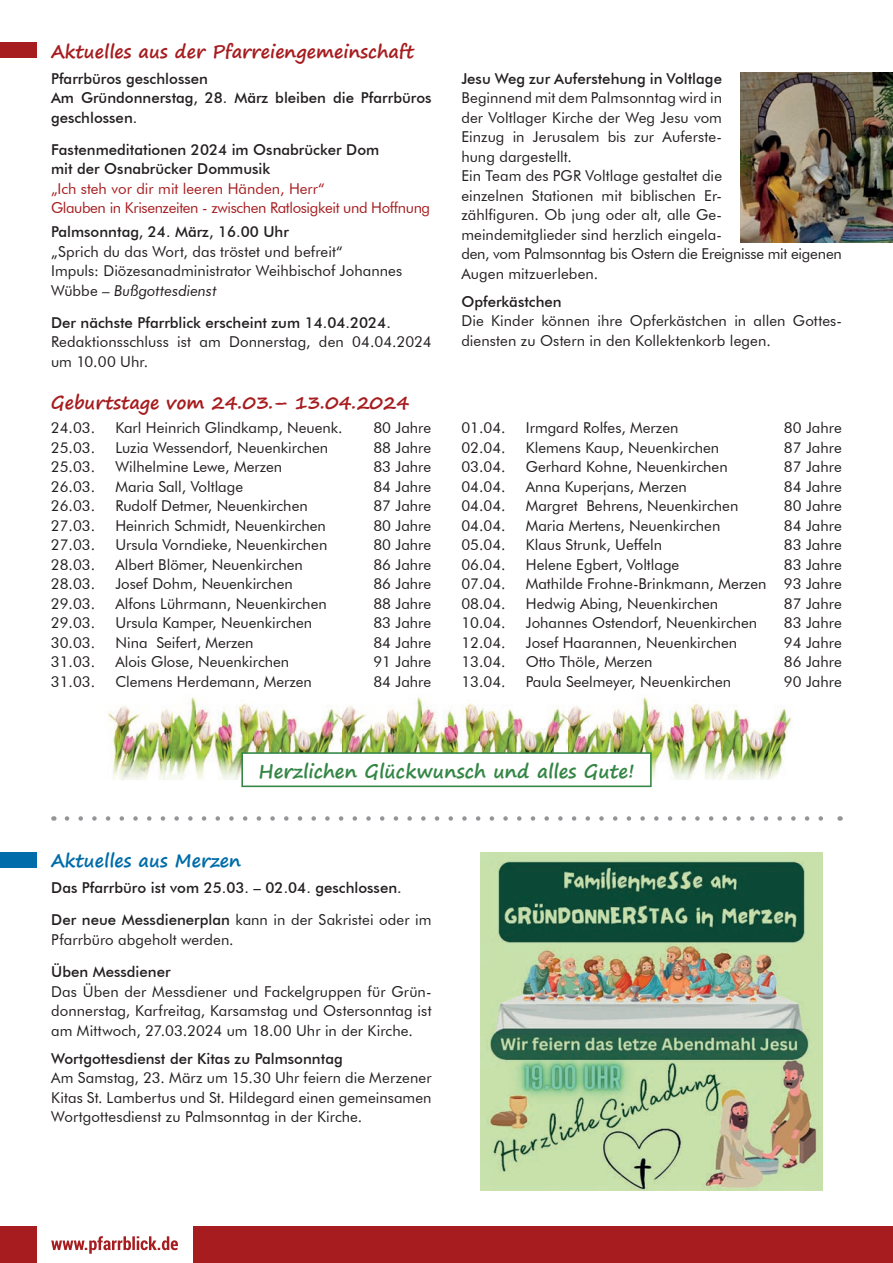
<style>
.page{position:relative;width:893px;height:1263px;background:#fff}
.page>*{position:absolute;margin:0;border:0;box-sizing:border-box;transform-origin:0 0}
.t1{font:700 18.75px "Segoe Print";color:#348645}
.t2{font:700 18px "Segoe Print";color:#a61c1f}
.t3{font:700 18px "Segoe Print";color:#006ca9}
.t4{font:15px/19.5px "Futura BT";color:#231f20}
.t5{font:500 15px/19.5px "Futura BT";color:#231f20}
.t6{font:15px/19.5px "Futura BT";letter-spacing:-.025em;color:#a61c1f}
.s1{font-style:italic}
.s2{font-weight:400}
</style>
<div class="page">
<div style="left:0;top:1227px;width:36px;height:36px;background:#a61c1f"></div>
<div style="left:193px;top:1227px;width:700px;height:36px;background:#a61c1f"></div>
<svg style="left:51px;top:1236px;width:127px;height:18px"></svg>
<div style="left:0;top:43px;width:36px;height:15px;background:#a61c1f"></div>
<div style="left:0;top:852px;width:36px;height:15px;background:#006ca9"></div>
<svg style="left:67px;top:816px;width:756px;height:5px"></svg>
<img style="left:341px;top:697px;width:214px;height:55px">
<img style="left:567px;top:697px;width:224px;height:83px">
<img style="left:555px;top:708px;width:12px;height:38px">
<img style="left:108px;top:697px;width:221px;height:83px">
<img style="left:329px;top:708px;width:12px;height:38px">
<div style="left:242px;top:753px;width:409px;height:33px;background:#fff"></div>
<div style="left:241px;top:752px;width:411px;height:35px;border:2px solid #348645"></div>
<img style="left:740px;top:72px;width:153px;height:170px">
<img style="left:480px;top:852px;width:342px;height:339px">
<p class="t2" style="left:51px;top:35px;width:365px">Aktuelles aus der Pfarreiengemeinschaft</p>
<p class="t5" style="left:51px;top:68px;width:382px">Pfarrbüros geschlossen<br>Am Gründonnerstag, 28. März bleiben die Pfarrbüros geschlossen.</p>
<p class="t5" style="left:51px;top:140px;width:330px">Fastenmeditationen 2024 im Osnabrücker Dom mit der Osnabrücker Dommusik</p>
<p class="t6" style="left:51px;top:179px;width:381px">„Ich steh vor dir mit leeren Händen, Herr“<br>Glauben in Krisenzeiten - zwischen Ratlosigkeit und Hoffnung</p>
<p class="t5" style="left:51px;top:222px;width:239px">Palmsonntag, 24. März, 16.00 Uhr</p>
<p class="t4" style="left:51px;top:241px;width:353px">„Sprich du das Wort, das tröstet und befreit“<br>Impuls: Diözesanadministrator Weihbischof Johannes<br>Wübbe – <span class="s1">Bußgottesdienst</span></p>
<p class="t5" style="left:51px;top:313px;width:341px">Der nächste Pfarrblick erscheint zum 14.04.2024.</p>
<p class="t4" style="left:51px;top:332px;width:382px">Redaktionsschluss ist am Donnerstag, den 04.04.2024 um 10.00 Uhr.</p>
<p class="t2" style="left:51px;top:386px;width:360px">Geburtstage vom 24.03.– 13.04.2024</p>
<p class="t4" style="left:51px;top:418px;width:46px">24.03.</p>
<p class="t4" style="left:115px;top:418px;width:229px">Karl Heinrich Glindkamp, Neuenk.</p>
<p class="t4" style="left:373px;top:418px;width:59px">80 Jahre</p>
<p class="t4" style="left:51px;top:437px;width:46px">25.03.</p>
<p class="t4" style="left:115px;top:437px;width:214px">Luzia Wessendorf, Neuenkirchen</p>
<p class="t4" style="left:373px;top:437px;width:59px">88 Jahre</p>
<p class="t4" style="left:51px;top:457px;width:46px">25.03.</p>
<p class="t4" style="left:115px;top:457px;width:168px">Wilhelmine Lewe, Merzen</p>
<p class="t4" style="left:373px;top:457px;width:59px">83 Jahre</p>
<p class="t4" style="left:51px;top:476px;width:46px">26.03.</p>
<p class="t4" style="left:115px;top:476px;width:129px">Maria Sall, Voltlage</p>
<p class="t4" style="left:373px;top:476px;width:59px">84 Jahre</p>
<p class="t4" style="left:51px;top:496px;width:46px">26.03.</p>
<p class="t4" style="left:115px;top:496px;width:194px">Rudolf Detmer, Neuenkirchen</p>
<p class="t4" style="left:373px;top:496px;width:59px">87 Jahre</p>
<p class="t4" style="left:51px;top:515px;width:46px">27.03.</p>
<p class="t4" style="left:115px;top:515px;width:212px">Heinrich Schmidt, Neuenkirchen</p>
<p class="t4" style="left:373px;top:515px;width:59px">80 Jahre</p>
<p class="t4" style="left:51px;top:535px;width:46px">27.03.</p>
<p class="t4" style="left:115px;top:535px;width:213px">Ursula Vorndieke, Neuenkirchen</p>
<p class="t4" style="left:373px;top:535px;width:59px">80 Jahre</p>
<p class="t4" style="left:51px;top:554px;width:46px">28.03.</p>
<p class="t4" style="left:115px;top:554px;width:189px">Albert Blömer, Neuenkirchen</p>
<p class="t4" style="left:373px;top:554px;width:59px">86 Jahre</p>
<p class="t4" style="left:51px;top:574px;width:46px">28.03.</p>
<p class="t4" style="left:115px;top:574px;width:179px">Josef Dohm, Neuenkirchen</p>
<p class="t4" style="left:373px;top:574px;width:59px">86 Jahre</p>
<p class="t4" style="left:51px;top:593px;width:46px">29.03.</p>
<p class="t4" style="left:115px;top:593px;width:213px">Alfons Lührmann, Neuenkirchen</p>
<p class="t4" style="left:373px;top:593px;width:59px">88 Jahre</p>
<p class="t4" style="left:51px;top:613px;width:46px">29.03.</p>
<p class="t4" style="left:115px;top:613px;width:198px">Ursula Kamper, Neuenkirchen</p>
<p class="t4" style="left:373px;top:613px;width:59px">83 Jahre</p>
<p class="t4" style="left:51px;top:632px;width:46px">30.03.</p>
<p class="t4" style="left:115px;top:632px;width:140px">Nina Seifert, Merzen</p>
<p class="t4" style="left:373px;top:632px;width:59px">84 Jahre</p>
<p class="t4" style="left:51px;top:652px;width:46px">31.03.</p>
<p class="t4" style="left:115px;top:652px;width:175px">Alois Glose, Neuenkirchen</p>
<p class="t4" style="left:373px;top:652px;width:59px">91 Jahre</p>
<p class="t4" style="left:51px;top:671px;width:46px">31.03.</p>
<p class="t4" style="left:115px;top:671px;width:198px">Clemens Herdemann, Merzen</p>
<p class="t4" style="left:373px;top:671px;width:59px">84 Jahre</p>
<p class="t5" style="left:461px;top:68px;width:262px">Jesu Weg zur Auferstehung in Voltlage</p>
<p class="t4" style="left:461px;top:88px;width:382px">Beginnend mit dem Palmsonntag wird in<br>der Voltlager Kirche der Weg Jesu vom<br>Einzug in Jerusalem bis zur Auferste-<br>hung dargestellt.<br>Ein Team des PGR Voltlage gestaltet die<br>einzelnen Stationen mit biblischen Er-<br>zählfiguren. Ob jung oder alt, alle Ge-<br>meindemitglieder sind herzlich eingela-<br>den, vom Palmsonntag bis Ostern die Ereignisse mit eigenen Augen mitzuerleben.</p>
<p class="t5" style="left:461px;top:291px;width:102px">Opferkästchen</p>
<p class="t4" style="left:461px;top:311px;width:382px">Die Kinder können ihre Opferkästchen in allen Gottes&shy;diensten zu Ostern in den Kollektenkorb legen.</p>
<p class="t4" style="left:461px;top:418px;width:46px">01.04.</p>
<p class="t4" style="left:526px;top:418px;width:154px">Irmgard Rolfes, Merzen</p>
<p class="t4" style="left:784px;top:418px;width:59px">80 Jahre</p>
<p class="t4" style="left:461px;top:437px;width:46px">02.04.</p>
<p class="t4" style="left:526px;top:437px;width:195px">Klemens Kaup, Neuenkirchen</p>
<p class="t4" style="left:784px;top:437px;width:59px">87 Jahre</p>
<p class="t4" style="left:461px;top:457px;width:46px">03.04.</p>
<p class="t4" style="left:526px;top:457px;width:203px">Gerhard Kohne, Neuenkirchen</p>
<p class="t4" style="left:784px;top:457px;width:59px">87 Jahre</p>
<p class="t4" style="left:461px;top:476px;width:46px">04.04.</p>
<p class="t4" style="left:526px;top:476px;width:162px">Anna Kuperjans, Merzen</p>
<p class="t4" style="left:784px;top:476px;width:59px">84 Jahre</p>
<p class="t4" style="left:461px;top:496px;width:46px">04.04.</p>
<p class="t4" style="left:526px;top:496px;width:214px">Margret Behrens, Neuenkirchen</p>
<p class="t4" style="left:784px;top:496px;width:60px">80 Jahre</p>
<p class="t4" style="left:461px;top:515px;width:46px">04.04.</p>
<p class="t4" style="left:526px;top:515px;width:196px">Maria Mertens, Neuenkirchen</p>
<p class="t4" style="left:784px;top:515px;width:59px">84 Jahre</p>
<p class="t4" style="left:461px;top:535px;width:46px">05.04.</p>
<p class="t4" style="left:526px;top:535px;width:138px">Klaus Strunk, Ueffeln</p>
<p class="t4" style="left:784px;top:535px;width:59px">83 Jahre</p>
<p class="t4" style="left:461px;top:554px;width:46px">06.04.</p>
<p class="t4" style="left:526px;top:554px;width:155px">Helene Egbert, Voltlage</p>
<p class="t4" style="left:784px;top:554px;width:59px">83 Jahre</p>
<p class="t4" style="left:461px;top:574px;width:46px">07.04.</p>
<p class="t4" style="left:526px;top:574px;width:317px">Mathilde Frohne-Brinkmann, Merzen 93 Jahre</p>
<p class="t4" style="left:461px;top:593px;width:46px">08.04.</p>
<p class="t4" style="left:526px;top:593px;width:194px">Hedwig Abing, Neuenkirchen</p>
<p class="t4" style="left:784px;top:593px;width:59px">87 Jahre</p>
<p class="t4" style="left:461px;top:613px;width:46px">10.04.</p>
<p class="t4" style="left:526px;top:613px;width:233px">Johannes Ostendorf, Neuenkirchen</p>
<p class="t4" style="left:784px;top:613px;width:59px">83 Jahre</p>
<p class="t4" style="left:461px;top:632px;width:46px">12.04.</p>
<p class="t4" style="left:526px;top:632px;width:213px">Josef Haarannen, Neuenkirchen</p>
<p class="t4" style="left:784px;top:632px;width:59px">94 Jahre</p>
<p class="t4" style="left:461px;top:652px;width:46px">13.04.</p>
<p class="t4" style="left:526px;top:652px;width:128px">Otto Thöle, Merzen</p>
<p class="t4" style="left:784px;top:652px;width:59px">86 Jahre</p>
<p class="t4" style="left:461px;top:671px;width:46px">13.04.</p>
<p class="t4" style="left:526px;top:671px;width:207px">Paula Seelmeyer, Neuenkirchen</p>
<p class="t4" style="left:784px;top:671px;width:59px">90 Jahre</p>
<p class="t1" style="left:259px;top:754px;width:377px">Herzlichen Glückwunsch und alles Gute!</p>
<p class="t3" style="left:51px;top:844px;width:192px">Aktuelles aus Merzen</p>
<p class="t5" style="left:51px;top:871px;width:382px;line-height:32.2px">Das Pfarrbüro ist vom 25.03. – 02.04. geschlossen.<br>Der neue Messdienerplan <span class="s2">kann in der Sakristei oder im</span></p>
<p class="t4" style="left:51px;top:930px;width:184px">Pfarrbüro abgeholt werden.</p>
<p class="t5" style="left:51px;top:962px;width:121px">Üben Messdiener</p>
<p class="t4" style="left:51px;top:981px;width:382px;text-align:justify">Das Üben der Messdiener und Fackelgruppen für Grün&shy;donnerstag, Karfreitag, Karsamstag und Ostersonntag ist am Mittwoch, 27.03.2024 um 18.00 Uhr in der Kirche.</p>
<p class="t5" style="left:51px;top:1048px;width:293px">Wortgottesdienst der Kitas zu Palmsonntag</p>
<p class="t4" style="left:51px;top:1068px;width:382px;text-align:justify">Am Samstag, 23. März um 15.30 Uhr feiern die Merzener Kitas St. Lambertus und St. Hildegard einen gemeinsamen Wortgottesdienst zu Palmsonntag in der Kirche.</p>
</div>
